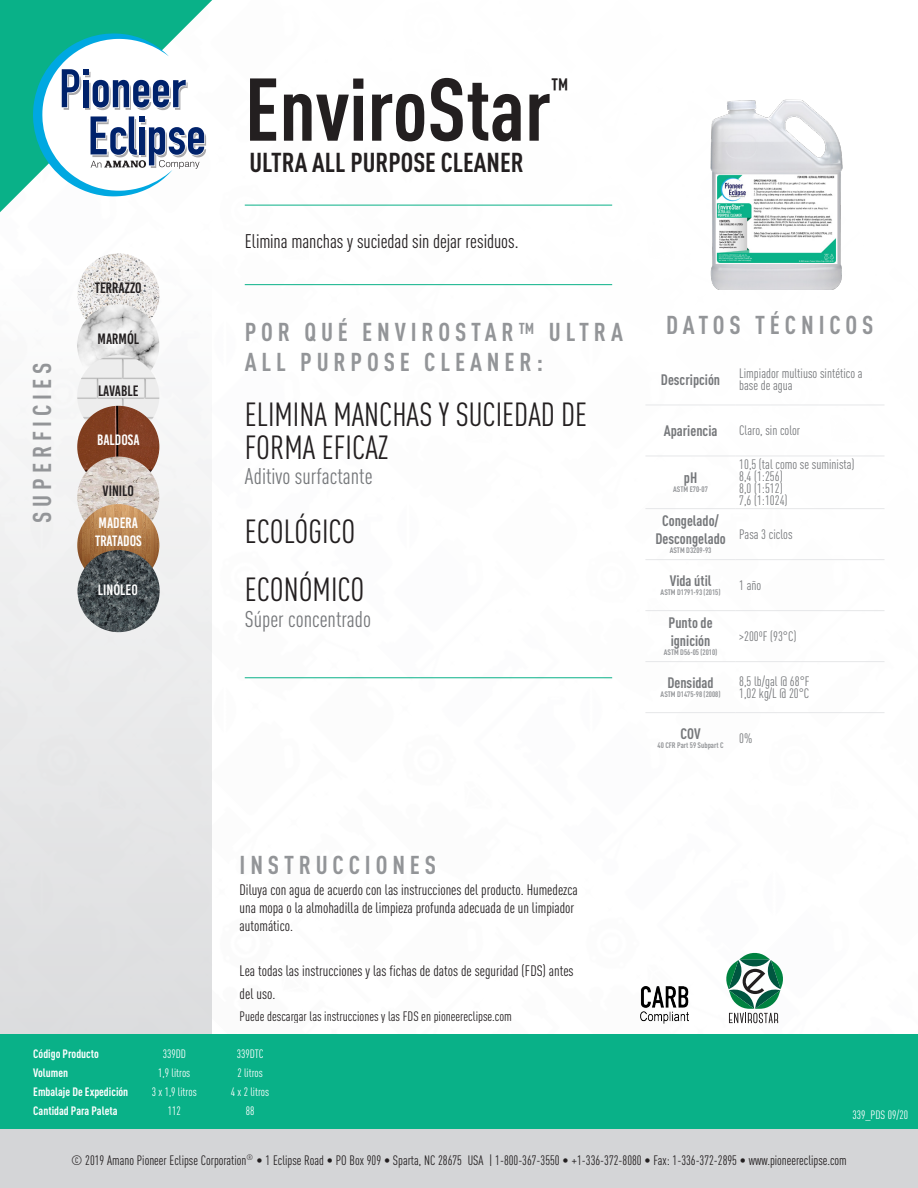
<style>
.page{position:relative;width:918px;height:1188px;background:#fff}
.page>*{position:absolute;margin:0;border:0;box-sizing:border-box;transform-origin:0 0}
.t1{font:700 87.45px "DIN Cond";color:#231f20}
.t2{font:33px/33px "DIN Cond";color:#231f20}
.t3{font:700 27.6px "DIN Cond";color:#231f20}
.t4{font:700 27px "DIN Cond";color:#231f20}
.t5{font:700 25.5px "DIN Cond";letter-spacing:.19em;color:#939598}
.t6{font:22.5px "DIN Cond";color:#76787b}
.product_description{font:19.5px "DIN Cond";letter-spacing:-.005em;color:#231f20}
.t7{font:15px/18px "DIN Cond";color:#231f20}
.tech__heading{font:700 15px/18px "DIN Cond";color:#76787b;text-align:center}
.t8{font:15px/18px "Bebas Kai";color:#fff}
.t9{font:15px "Bebas Kai";color:#231f20}
.t10{font:13.5px "DIN Cond";color:#231f20}
.t11{font:13.5px/12px "DIN Cond";color:#76787b}
.tech__info{font:12px "DIN Cond";color:#fff}
.tech__heading-2{font:700 12px "DIN Cond";color:#fff}
.tech__heading-3{font:700 7.95px "DIN Cond";color:#939598}
.s1{font-family:"DIN Cond";font-weight:700}
</style>
<div class="page">
<svg style="left:0;top:271px;width:212px;height:763px;fill:#e9eaeb"></svg>
<div style="left:0;top:1123px;width:918px;height:65px;background:#d4d5d7"></div>
<svg style="left:0;top:0;width:212px;height:212px;fill:#09b188"></svg>
<div style="left:0;top:1034px;width:918px;height:95px;background:#09b188"></div>
<hr style="left:245px;top:284px;width:367px;height:1px;background:#09b188">
<hr style="left:245px;top:205px;width:367px;height:1px;background:#09b188">
<hr style="left:245px;top:677px;width:367px;height:1px;background:#09b188">
<img style="left:77px;top:253px;width:82px;height:83px;border-radius:41px">
<img style="left:77px;top:304px;width:82px;height:82px;border-radius:41px">
<img style="left:77px;top:355px;width:82px;height:82px;border-radius:41px">
<img style="left:77px;top:406px;width:82px;height:82px;border-radius:41px">
<img style="left:77px;top:457px;width:82px;height:82px;border-radius:41px">
<img style="left:77px;top:504px;width:82px;height:82px;border-radius:41px">
<img style="left:78px;top:550px;width:82px;height:82px;border-radius:41px">
<img style="left:710px;top:99px;width:133px;height:191px">
<hr style="left:645px;top:405px;width:91px;height:1px;background:#e6e7e9">
<hr style="left:736px;top:405px;width:149px;height:1px;background:#e6e7e9">
<hr style="left:645px;top:456px;width:91px;height:1px;background:#e6e7e9">
<hr style="left:736px;top:456px;width:149px;height:1px;background:#e6e7e9">
<hr style="left:645px;top:508px;width:91px;height:1px;background:#e6e7e9">
<hr style="left:736px;top:508px;width:149px;height:1px;background:#e6e7e9">
<hr style="left:645px;top:559px;width:91px;height:1px;background:#e6e7e9">
<hr style="left:736px;top:559px;width:149px;height:1px;background:#e6e7e9">
<hr style="left:645px;top:610px;width:91px;height:1px;background:#e6e7e9">
<hr style="left:736px;top:610px;width:149px;height:1px;background:#e6e7e9">
<hr style="left:645px;top:661px;width:91px;height:1px;background:#e6e7e9">
<hr style="left:736px;top:661px;width:149px;height:1px;background:#e6e7e9">
<hr style="left:645px;top:712px;width:91px;height:1px;background:#e6e7e9">
<hr style="left:736px;top:712px;width:149px;height:1px;background:#e6e7e9">
<img style="left:641px;top:986px;width:48px;height:37px">
<svg style="left:726px;top:953px;width:57px;height:70px"></svg>
<svg style="left:33px;top:33px;width:173px;height:163px"></svg>
<p class="t1" style="left:245px;top:56px;width:308px">EnviroStar</p>
<p class="t3" style="left:551px;top:71px;width:19px">™</p>
<p class="t4" style="left:250px;top:146px;width:275px">ULTRA ALL PURPOSE CLEANER</p>
<p class="t5" style="left:27px;top:523px;width:162px;rotate:-90deg">SUPERFICIES</p>
<p class="t9" style="left:95px;top:279px;width:48px">TERRAZZO</p>
<p class="t9" style="left:98px;top:331px;width:43px">MARM<span class="s1">Ó</span>L</p>
<p class="t9" style="left:98px;top:382px;width:42px">LAVABLE</p>
<p class="t8" style="left:97px;top:431px;width:44px">BALDOSA</p>
<p class="t9" style="left:103px;top:483px;width:33px">VINILO</p>
<p class="t8" style="left:95px;top:514px;width:48px">MADERA<br>TRATADOS</p>
<p class="t8" style="left:98px;top:581px;width:41px">LIN<span class="s1">Ó</span>LEO</p>
<p class="product_description" style="left:245px;top:230px;width:275px">Elimina manchas y suciedad sin dejar residuos.</p>
<p class="t5" style="left:245px;top:316px;width:380px">POR QUÉ ENVIROSTAR™ ULTRA</p>
<p class="t5" style="left:245px;top:347px;width:300px">ALL PURPOSE CLEANER:</p>
<p class="t2" style="left:245px;top:397px;width:344px">ELIMINA MANCHAS Y SUCIEDAD DE<br>FORMA EFICAZ</p>
<p class="t6" style="left:245px;top:463px;width:129px">Aditivo surfactante</p>
<p class="t2" style="left:245px;top:514px;width:112px">ECOLÓGICO</p>
<p class="t2" style="left:245px;top:573px;width:121px">ECONÓMICO</p>
<p class="t6" style="left:245px;top:606px;width:128px">Súper concentrado</p>
<p class="t5" style="left:666px;top:310px;width:209px">DATOS TÉCNICOS</p>
<p class="tech__heading" style="left:661px;top:370px;width:61px">Descripción</p>
<p class="t11" style="left:739px;top:367px;width:125px">Limpiador multiuso sintético a base de agua</p>
<p class="tech__heading" style="left:664px;top:421px;width:55px">Apariencia</p>
<p class="t11" style="left:739px;top:424px;width:63px">Claro, sin color</p>
<p class="tech__heading" style="left:684px;top:468px;width:15px">pH</p>
<p class="tech__heading-3" style="left:673px;top:485px;width:36px">ASTM E70-07</p>
<p class="t11" style="left:739px;top:458px;width:117px">10,5 (tal como se suminista)</p>
<p class="t11" style="left:739px;top:470px;width:45px">8,4 (1:256)</p>
<p class="t11" style="left:739px;top:482px;width:45px">8,0 (1:512)</p>
<p class="t11" style="left:739px;top:494px;width:50px">7,6 (1:1024)</p>
<p class="tech__heading" style="left:655px;top:511px;width:72px">Congelado/<br>Descongelado</p>
<p class="tech__heading-3" style="left:670px;top:546px;width:43px">ASTM D3209-93</p>
<p class="tech__heading" style="left:670px;top:571px;width:43px">Vida útil</p>
<p class="tech__heading-3" style="left:661px;top:588px;width:61px">ASTM D1791-93 (2015)</p>
<p class="tech__heading" style="left:669px;top:613px;width:46px;text-align:left">Punto de ignición</p>
<p class="tech__heading-3" style="left:664px;top:648px;width:55px">ASTM D56-05 (2010)</p>
<p class="tech__heading" style="left:667px;top:673px;width:48px">Densidad</p>
<p class="tech__heading-3" style="left:661px;top:690px;width:61px">ASTM D1475-98 (2008)</p>
<p class="tech__heading" style="left:681px;top:724px;width:22px">COV</p>
<p class="tech__heading-3" style="left:658px;top:741px;width:68px">40 CFR Part 59 Subpart C</p>
<p class="t11" style="left:739px;top:528px;width:55px">Pasa 3 ciclos</p>
<p class="t11" style="left:739px;top:579px;width:24px">1 año</p>
<p class="t11" style="left:739px;top:630px;width:59px">&gt;200ºF (93°C)</p>
<p class="t11" style="left:739px;top:675px;width:72px">8,5 lb/gal @ 68°F</p>
<p class="t11" style="left:739px;top:687px;width:72px">1,02 kg/L @ 20°C</p>
<p class="t11" style="left:739px;top:732px;width:15px">0%</p>
<p class="t5" style="left:240px;top:849px;width:198px">INSTRUCCIONES</p>
<p class="t7" style="left:240px;top:881px;width:340px">Diluya con agua de acuerdo con las instrucciones del producto. Humedezca una mopa o la almohadilla de limpieza profunda adecuada de un limpiador automático.</p>
<p class="t7" style="left:240px;top:959px;width:336px;line-height:22.5px">Lea todas las instrucciones y las fichas de datos de seguridad (FDS) antes del uso.</p>
<p class="t10" style="left:240px;top:1009px;width:274px">Puede descargar las instrucciones y las FDS en pioneereclipse.com</p>
<p class="tech__heading-2" style="left:33px;top:1046px;width:67px">Código Producto</p>
<p class="tech__info" style="left:163px;top:1046px;width:25px">339DD</p>
<p class="tech__info" style="left:237px;top:1046px;width:28px">339DTC</p>
<p class="tech__heading-2" style="left:33px;top:1065px;width:36px">Volumen</p>
<p class="tech__info" style="left:158px;top:1065px;width:33px">1,9 litros</p>
<p class="tech__info" style="left:237px;top:1065px;width:27px">2 litros</p>
<p class="tech__heading-2" style="left:33px;top:1084px;width:96px">Embalaje De Expedición</p>
<p class="tech__info" style="left:152px;top:1084px;width:46px">3 x 1,9 litros</p>
<p class="tech__info" style="left:231px;top:1084px;width:40px">4 x 2 litros</p>
<p class="tech__heading-2" style="left:33px;top:1103px;width:86px">Cantidad Para Paleta</p>
<p class="tech__info" style="left:168px;top:1103px;width:14px">112</p>
<p class="tech__info" style="left:246px;top:1103px;width:10px">88</p>
<p class="tech__info" style="left:852px;top:1108px;width:57px">339_PDS 09/20</p>
<p class="t10" style="left:71px;top:1152px;width:777px">© 2019 Amano Pioneer Eclipse Corporation<sup>®</sup> • 1 Eclipse Road • PO Box 909 • Sparta, NC 28675 USA | 1-800-367-3550 • +1-336-372-8080 • Fax: 1-336-372-2895 • www.pioneereclipse.com</p>
</div>
